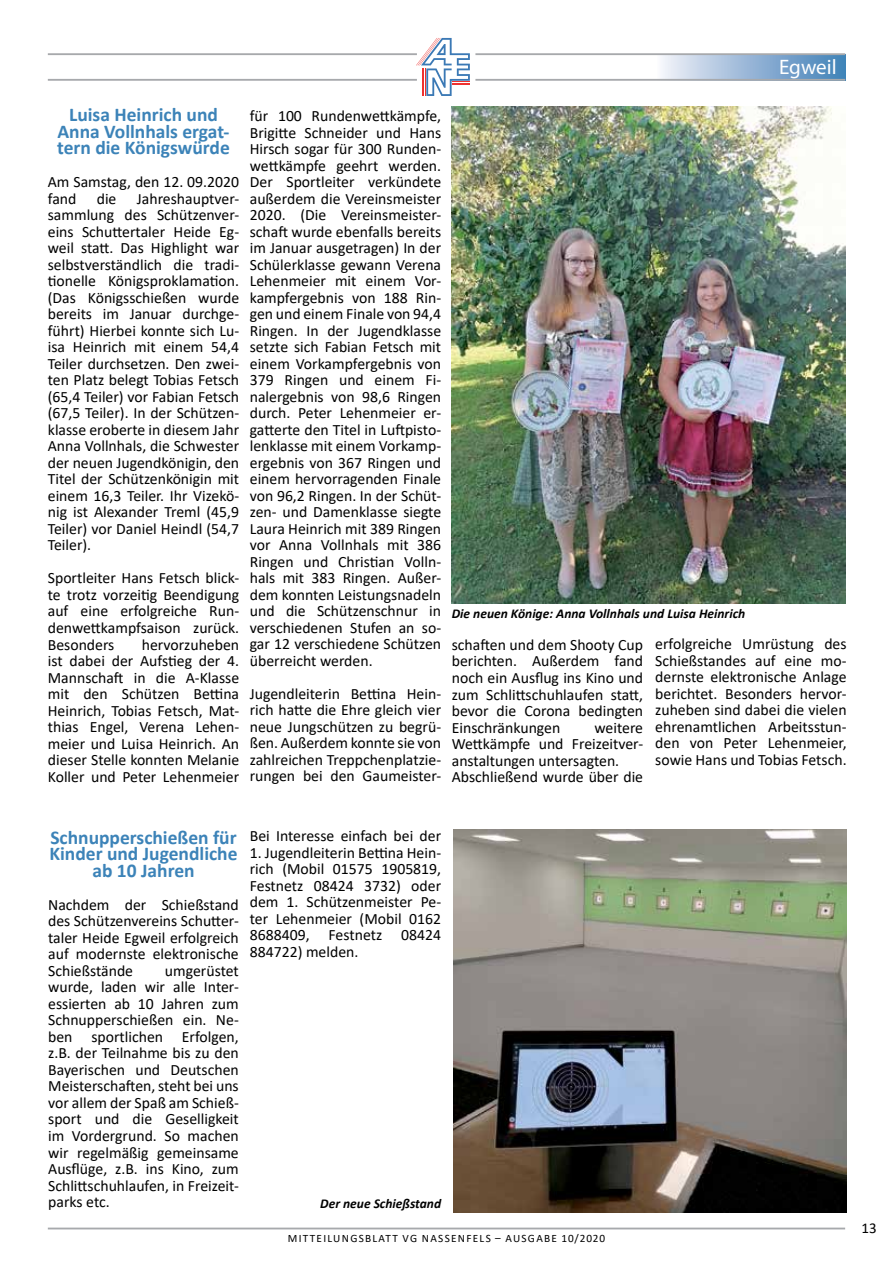
<style>
.page{position:relative;width:893px;height:1263px;background:#fff}
.page>*{position:absolute;margin:0;border:0;box-sizing:border-box;transform-origin:0 0}
.t1{font:21px "Myriad Pro";color:#fff}
.t2{font:700 19.5px/16.5px "Calibri";color:#3c83b8;text-align:center}
.t3{font:15.75px/16.5px "Calibri";color:#000;text-align:justify}
.t4{font:15px "Calibri";color:#000}
.t5{font:italic 700 13.5px "Calibri";color:#000}
.t6{font:11.25px "Calibri";letter-spacing:.115em;color:#000}
</style>
<div class="page">
<hr style="left:48px;top:1227px;width:797px;height:2px;background:#a7a9ac">
<div style="left:655px;top:55px;width:190px;height:26px;background:linear-gradient(to right,#f5f3fa,#3f7fb7)"></div>
<hr style="left:475px;top:79px;width:370px;height:2px;background:#a7a9ac">
<hr style="left:48px;top:79px;width:369px;height:2px;background:#a7a9ac">
<hr style="left:475px;top:53px;width:370px;height:2px;background:#a7a9ac">
<hr style="left:48px;top:53px;width:369px;height:2px;background:#a7a9ac">
<svg style="left:416px;top:38px;width:54px;height:58px"></svg>
<img style="left:453px;top:829px;width:393px;height:383px">
<img style="left:452px;top:107px;width:393px;height:497px">
<h1 class="t1" style="left:779px;top:54px;width:59px">Egweil</h1>
<p class="t2" style="left:57px;top:106px;width:174px">Luisa Heinrich und<br>Anna Vollnhals ergat&shy;tern die Königswürde</p>
<p class="t3" style="left:48px;top:173px;width:193px">Am Samstag, den 12. 09.2020 fand</p>
<p class="t3" style="left:48px;top:190px;width:193px;text-indent:89px">Jahreshauptver&shy;sammlung des Schützenver&shy;eins Schuttertaler Heide Eg&shy;weil statt. Das Highlight war selbstverständlich die tradi&shy;tionelle Königsproklamation. (Das Königsschießen wurde bereits im Januar durchge&shy;führt) Hierbei konnte sich Lu&shy;isa Heinrich mit einem 54,4<br>Teiler durchsetzen. Den zwei&shy;ten Platz belegt Tobias Fetsch (65,4 Teiler) vor Fabian Fetsch (67,5 Teiler). In der Schützen&shy;klasse eroberte in diesem Jahr Anna Vollnhals, die Schwester der neuen Jugendkönigin, den Titel der Schützenkönigin mit einem 16,3 Teiler. Ihr Vizekö&shy;nig ist Alexander Treml (45,9<br>Teiler) vor Daniel Heindl (54,7<br>Teiler).</p>
<p class="t3" style="left:48px;top:570px;width:193px">Sportleiter Hans Fetsch blick&shy;te trotz vorzeitig Beendigung auf eine erfolgreiche Run&shy;denwettkampfsaison zurück.<br>Besonders</p>
<p class="t3" style="left:97px;top:190px;width:21px">die</p>
<p class="t3" style="left:48px;top:636px;width:193px;text-indent:94px">hervorzuheben ist dabei der Aufstieg der 4.<br>Mannschaft in die A-Klasse mit den Schützen Bettina Heinrich, Tobias Fetsch, Mat&shy;thias Engel, Verena Lehen&shy;meier und Luisa Heinrich. An dieser Stelle konnten Melanie Koller und Peter Lehenmeier</p>
<p class="t3" style="left:250px;top:107px;width:193px">für 100 Rundenwettkämpfe, Brigitte Schneider und Hans Hirsch sogar für 300 Runden&shy;wettkämpfe geehrt werden.<br>Der Sportleiter verkündete außerdem die Vereinsmeister 2020. (Die Vereinsmeister&shy;schaft wurde ebenfalls bereits im Januar ausgetragen) In der Schülerklasse gewann Verena Lehenmeier mit einem Vor&shy;kampfergebnis von 188 Rin&shy;gen und einem Finale von 94,4<br>Ringen. In der Jugendklasse setzte sich Fabian Fetsch mit einem Vorkampfergebnis von 379 Ringen und einem Fi&shy;nalergebnis von 98,6 Ringen durch. Peter Lehenmeier er&shy;gatterte den Titel in Luftpisto&shy;lenklasse mit einem Vorkamp&shy;ergebnis von 367 Ringen und einem hervorragenden Finale von 96,2 Ringen. In der Schüt&shy;zen- und Damenklasse siegte Laura Heinrich mit 389 Ringen vor Anna Vollnhals mit 386<br>Ringen und Christian Volln&shy;hals mit 383 Ringen. Außer&shy;dem konnten Leistungsnadeln und die Schützenschnur in verschiedenen Stufen an so&shy;gar 12 verschiedene Schützen überreicht werden.</p>
<p class="t3" style="left:250px;top:685px;width:193px">Jugendleiterin Bettina Hein&shy;rich hatte die Ehre gleich vier neue Jungschützen zu begrü&shy;ßen. Außerdem konnte sie von zahlreichen Treppchenplatzie&shy;rungen bei den Gaumeister-</p>
<p class="t5" style="left:452px;top:604px;width:295px">Die neuen Könige: Anna Vollnhals und Luisa Heinrich</p>
<p class="t3" style="left:452px;top:636px;width:193px">schaften und dem Shooty Cup berichten. Außerdem fand noch ein Ausflug ins Kino und zum Schlittschuhlaufen statt, bevor die Corona bedingten Einschränkungen</p>
<p class="t3" style="left:452px;top:719px;width:193px;text-align:left;text-indent:143px">weitere<br>Wettkämpfe und Freizeitver&shy;anstaltungen untersagten.<br>Abschließend wurde über die</p>
<p class="t3" style="left:655px;top:635px;width:193px">erfolgreiche Umrüstung des Schießstandes auf eine mo&shy;dernste elektronische Anlage berichtet. Besonders hervor&shy;zuheben sind dabei die vielen ehrenamtlichen Arbeitsstun&shy;den von Peter Lehenmeier, sowie Hans und Tobias Fetsch.</p>
<p class="t2" style="left:49px;top:829px;width:190px">Schnupperschießen für<br>Kinder und Jugendliche ab 10 Jahren</p>
<p class="t3" style="left:48px;top:896px;width:192px">Nachdem der Schießstand des Schützenvereins Schutter&shy;taler Heide Egweil erfolgreich auf modernste elektronische Schießstände</p>
<p class="t3" style="left:48px;top:962px;width:192px;text-indent:117px">umgerüstet wurde, laden wir alle Inter&shy;essierten ab 10 Jahren zum Schnupperschießen ein. Ne&shy;ben sportlichen Erfolgen, z.B. der Teilnahme bis zu den Bayerischen und Deutschen Meisterschaften, steht bei uns vor allem der Spaß am Schieß&shy;sport und die Geselligkeit im Vordergrund. So machen wir regelmäßig gemeinsame Ausflüge, z.B. ins Kino, zum Schlittschuhlaufen, in Freizeit&shy;parks etc.</p>
<p class="t3" style="left:250px;top:827px;width:193px">Bei Interesse einfach bei der</p>
<p class="t3" style="left:250px;top:844px;width:193px">1. Jugendleiterin Bettina Hein&shy;rich (Mobil 01575 1905819, Festnetz 08424 3732) oder dem 1. Schützenmeister Pe&shy;ter Lehenmeier (Mobil 0162<br>8688409, Festnetz 08424<br>884722) melden.</p>
<p class="t5" style="left:320px;top:1194px;width:122px">Der neue Schießstand</p>
<p class="t6" style="left:288px;top:1230px;width:234px">MITTEILUNGSBLATT VG NASSENFELS – Ausgabe</p>
<p class="t6" style="left:561px;top:1230px;width:45px">10/2020</p>
<p class="t4" style="left:861px;top:1218px;width:17px">13</p>
</div>
